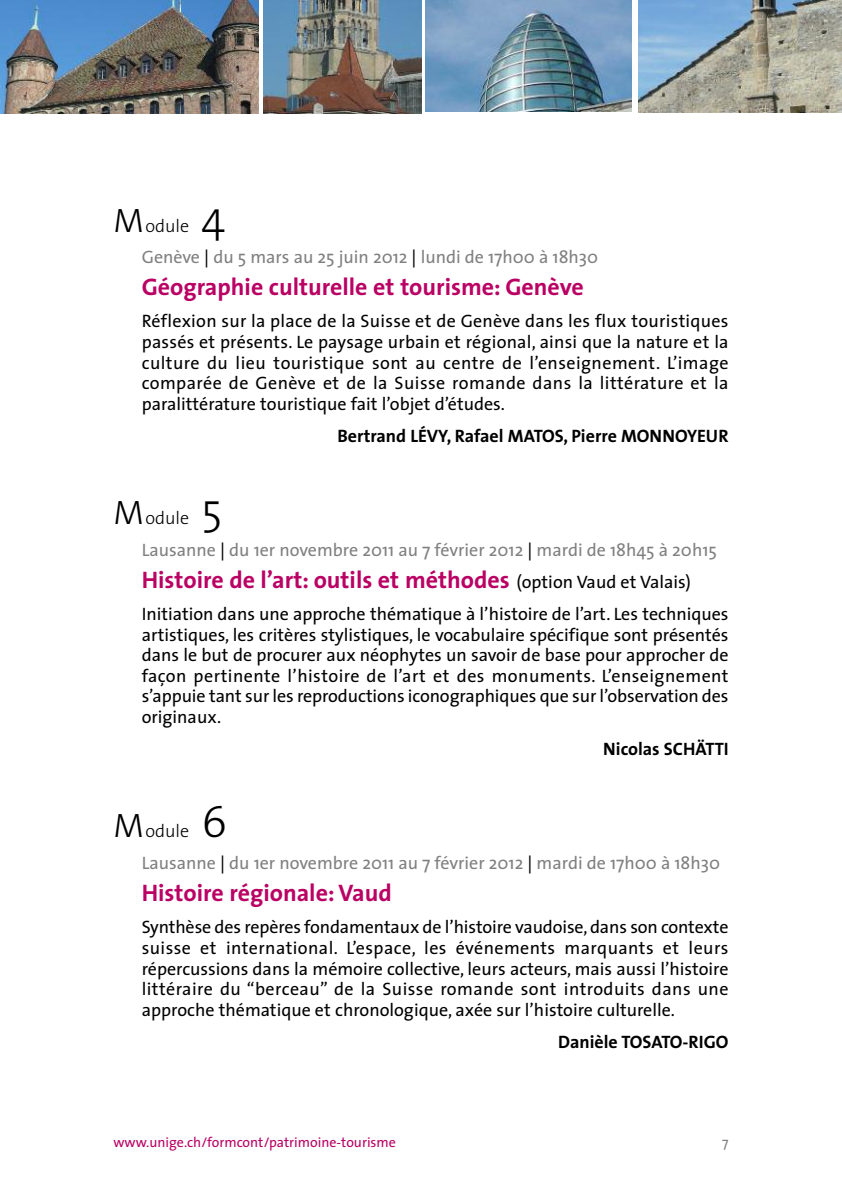
<style>
.page{position:relative;width:842px;height:1191px;background:#fff}
.page>*{position:absolute;margin:0;border:0;box-sizing:border-box;transform-origin:0 0}
.t1{font:300 44px "The Sans";color:#000}
.t2{font:700 24px "The Sans";color:#ba0063}
.t3{font:18px/20.6px "The Sans";color:#000;text-align:justify}
.t4{font:18px "The Sans";color:#808080}
.t5{font:700 18px "The Sans";color:#000}
.t6{font:300 18px "The Sans";color:#000}
.t7{font:14px "The Sans";color:#ba0063}
.t8{font:14px "The Sans";color:#808080}
.s1{font-size:34px}
.s2{color:#000}
.s3{font-weight:400;font-size:18px;color:#000}
</style>
<div class="page">
<img style="left:264px;top:0;width:157px;height:113px">
<img style="left:425px;top:0;width:207px;height:112px">
<img style="left:0;top:0;width:259px;height:113px">
<img style="left:638px;top:0;width:204px;height:112px">
<p class="t6" style="left:113px;top:218px;width:77px"><span class="s1">M</span>odule</p>
<h1 class="t1" style="left:202px;top:199px;width:25px">4</h1>
<p class="t4" style="left:142px;top:250px;width:458px">Genève <span class="s2">|</span> du 5 mars au 25 juin 2012 <span class="s2">|</span> lundi de 17h00 à 18h30</p>
<h2 class="t2" style="left:142px;top:278px;width:443px">Géographie culturelle et tourisme: Genève</h2>
<p class="t3" style="left:142px;top:313px;width:588px">Réflexion sur la place de la Suisse et de Genève dans les flux touristiques passés et présents. Le paysage urbain et régional, ainsi que la nature et la culture du lieu touristique sont au centre de l’enseignement. L’image comparée de Genève et de la Suisse romande dans la littérature et la paralittérature touristique fait l’objet d’études.</p>
<p class="t5" style="left:337px;top:428px;width:393px">Bertrand LÉVY, Rafael MATOS, Pierre MONNOYEUR</p>
<p class="t6" style="left:113px;top:511px;width:77px"><span class="s1">M</span>odule</p>
<h1 class="t1" style="left:202px;top:492px;width:22px">5</h1>
<p class="t4" style="left:142px;top:543px;width:577px">Lausanne <span class="s2">|</span> du 1er novembre 2011 au 7 février 2012 <span class="s2">|</span> mardi de 18h45 à 20h15</p>
<h2 class="t2" style="left:142px;top:570px;width:551px">Histoire de l’art: outils et méthodes <span class="s3">(option Vaud et Valais)</span></h2>
<p class="t3" style="left:142px;top:605px;width:588px">Initiation dans une approche thématique à l’histoire de l’art. Les techniques artistiques, les critères stylistiques, le vocabulaire spécifique sont présentés dans le but de procurer aux néophytes un savoir de base pour approcher de façon pertinente l’histoire de l’art et des monuments. L’enseignement s’appuie tant sur les reproductions iconographiques que sur l’observation des originaux.</p>
<p class="t5" style="left:603px;top:742px;width:127px">Nicolas SCHÄTTI</p>
<p class="t6" style="left:113px;top:824px;width:77px"><span class="s1">M</span>odule</p>
<h1 class="t1" style="left:202px;top:805px;width:27px">6</h1>
<p class="t4" style="left:142px;top:856px;width:580px">Lausanne <span class="s2">|</span> du 1er novembre 2011 au 7 février 2012 <span class="s2">|</span> mardi de 17h00 à 18h30</p>
<h2 class="t2" style="left:142px;top:883px;width:252px">Histoire régionale: Vaud</h2>
<p class="t3" style="left:142px;top:918px;width:588px">Synthèse des repères fondamentaux de l’histoire vaudoise,dans son contexte suisse et international. L’espace, les événements marquants et leurs répercussions dans la mémoire collective, leurs acteurs, mais aussi l’histoire littéraire du “berceau” de la Suisse romande sont introduits dans une approche thématique et chronologique, axée sur l’histoire culturelle.</p>
<p class="t5" style="left:558px;top:1034px;width:172px">Danièle TOSATO-RIGO</p>
<p class="t7" style="left:113px;top:1136px;width:284px">www.unige.ch/formcont/patrimoine-tourisme</p>
<p class="t8" style="left:722px;top:1136px;width:8px">7</p>
</div>
